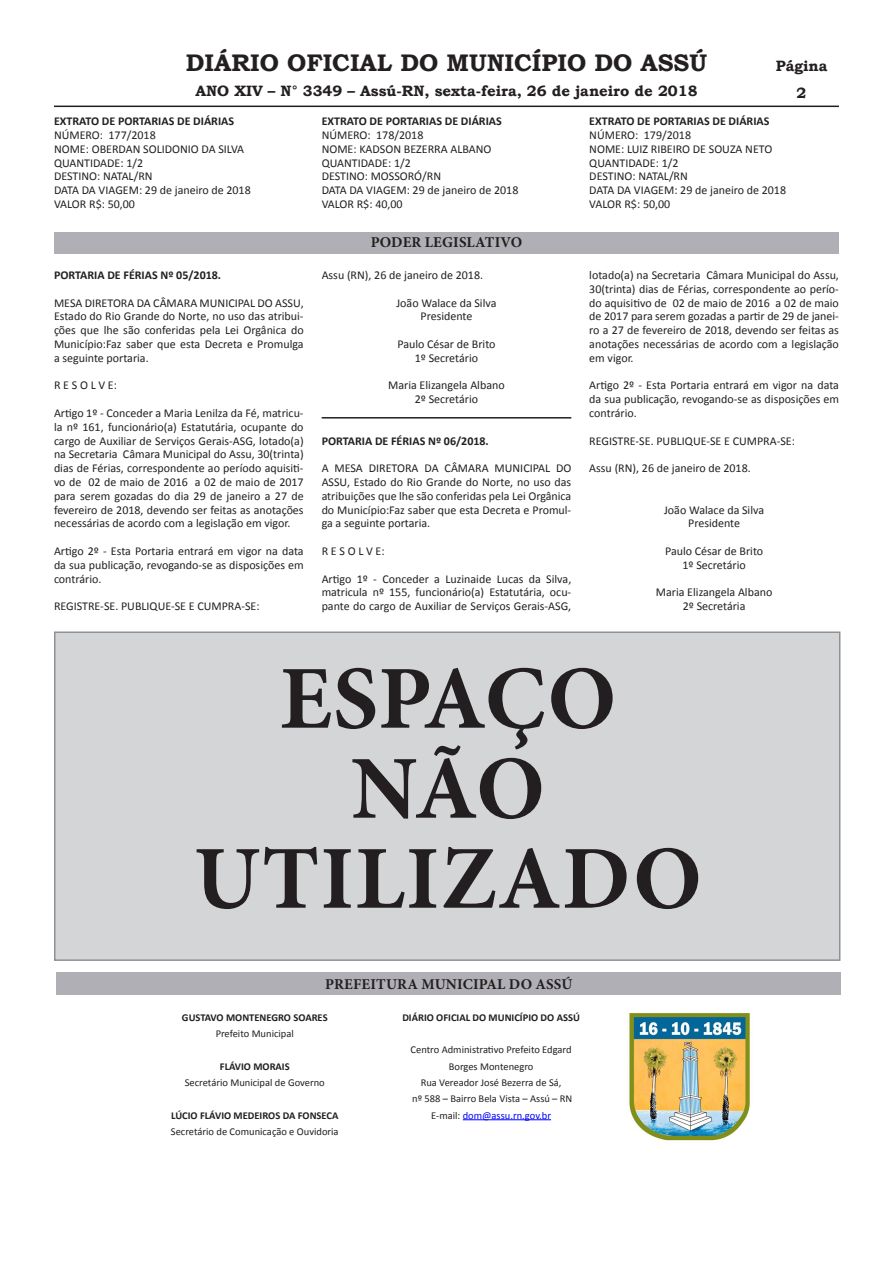
<style>
.page{position:relative;width:893px;height:1263px;background:#fff}
.page>*{position:absolute;margin:0;border:0;box-sizing:border-box;transform-origin:0 0}
.t1{font:700 90px "Minion Pro";letter-spacing:.01em;color:#231f20}
.t2{font:700 24px "Bookman Old Style";color:#231f20}
.t3{font:700 15px "Bookman Old Style";color:#231f20}
.t4{font:700 15px "Minion Pro";letter-spacing:.01em;color:#231f20}
.t5{font:12px/13.8px "Calibri";color:#231f20;text-align:justify}
.t6{font:700 12px "Calibri";color:#231f20}
.t7{font:10.5px "Calibri";color:#231f20}
.t8{font:700 10.5px "Calibri";color:#231f20}
.t9{font:10.5px "Calibri";color:#00f}
.s1{color:#231f20}
</style>
<div class="page">
<hr style="left:54px;top:106px;width:785px;height:1px;background:#231f20">
<div style="left:54px;top:232px;width:785px;height:22px;background:#b0afb5"></div>
<hr style="left:322px;top:417px;width:249px;height:2px;background:#231f20">
<div style="left:56px;top:972px;width:784px;height:23px;background:#b0afb5"></div>
<hr style="left:463px;top:1119px;width:88px;height:1px;background:#00f">
<img style="left:629px;top:1012px;width:121px;height:130px">
<div style="left:54px;top:631px;width:786px;height:330px;background:#d4d5d7;border:2px solid #8f9194"></div>
<h2 class="t2" style="left:186px;top:46px;width:523px">DIÁRIO OFICIAL DO MUNICÍPIO DO ASSÚ</h2>
<p class="t3" style="left:195px;top:80px;width:504px">ANO XIV – N° 3349 – Assú-RN, sexta-feira, 26 de janeiro de 2018</p>
<p class="t3" style="left:776px;top:55px;width:53px">Página</p>
<p class="t3" style="left:797px;top:82px;width:11px">2</p>
<p class="t6" style="left:54px;top:113px;width:182px">EXTRATO DE PORTARIAS DE DIÁRIAS</p>
<p class="t5" style="left:54px;top:128px;width:103px">NÚMERO: 177/2018</p>
<p class="t5" style="left:54px;top:142px;width:192px">NOME: OBERDAN SOLIDONIO DA SILVA</p>
<p class="t5" style="left:54px;top:156px;width:91px">QUANTIDADE: 1/2</p>
<p class="t5" style="left:54px;top:169px;width:100px">DESTINO: NATAL/RN</p>
<p class="t5" style="left:54px;top:183px;width:198px">DATA DA VIAGEM: 29 de janeiro de 2018</p>
<p class="t5" style="left:54px;top:197px;width:83px">VALOR R$: 50,00</p>
<p class="t6" style="left:54px;top:267px;width:169px">PORTARIA DE FÉRIAS Nº 05/2018.</p>
<p class="t5" style="left:54px;top:296px;width:251px">MESA DIRETORA DA CÂMARA MUNICIPAL DO ASSU, Estado do Rio Grande do Norte, no uso das atribui&shy;ções que lhe são conferidas pela Lei Orgânica do Município:Faz saber que esta Decreta e Promulga a seguinte portaria.</p>
<p class="t5" style="left:54px;top:379px;width:65px">R E S O L V E:</p>
<p class="t5" style="left:54px;top:406px;width:251px">Artigo 1º - Conceder a Maria Lenilza da Fé, matricu&shy;la nº 161, funcionário(a) Estatutária, ocupante do cargo de Auxiliar de Serviços Gerais-ASG, lotado(a) na Secretaria Câmara Municipal do Assu, 30(trinta) dias de Férias, correspondente ao período aquisiti&shy;vo de 02 de maio de 2016 a 02 de maio de 2017 para serem gozadas do dia 29 de janeiro a 27 de fevereiro de 2018, devendo ser feitas as anotações necessárias de acordo com a legislação em vigor.</p>
<p class="t5" style="left:54px;top:544px;width:251px">Artigo 2º - Esta Portaria entrará em vigor na data da sua publicação, revogando-se as disposições em contrário.</p>
<p class="t5" style="left:54px;top:599px;width:207px">REGISTRE-SE. PUBLIQUE-SE E CUMPRA-SE:</p>
<p class="t6" style="left:322px;top:113px;width:182px">EXTRATO DE PORTARIAS DE DIÁRIAS</p>
<p class="t5" style="left:322px;top:128px;width:103px">NÚMERO: 178/2018</p>
<p class="t5" style="left:322px;top:142px;width:171px">NOME: KADSON BEZERRA ALBANO</p>
<p class="t5" style="left:322px;top:156px;width:91px">QUANTIDADE: 1/2</p>
<p class="t5" style="left:322px;top:169px;width:121px">DESTINO: MOSSORÓ/RN</p>
<p class="t5" style="left:322px;top:183px;width:198px">DATA DA VIAGEM: 29 de janeiro de 2018</p>
<p class="t5" style="left:322px;top:197px;width:83px">VALOR R$: 40,00</p>
<p class="t4" style="left:371px;top:232px;width:153px">PODER LEGISLATIVO</p>
<p class="t5" style="left:322px;top:268px;width:163px">Assu (RN), 26 de janeiro de 2018.</p>
<p class="t5" style="left:396px;top:296px;width:101px">João Walace da Silva</p>
<p class="t5" style="left:420px;top:310px;width:53px">Presidente</p>
<p class="t5" style="left:397px;top:337px;width:100px">Paulo César de Brito</p>
<p class="t5" style="left:415px;top:351px;width:65px">1º Secretário</p>
<p class="t5" style="left:388px;top:379px;width:118px">Maria Elizangela Albano</p>
<p class="t5" style="left:415px;top:392px;width:65px">2º Secretário</p>
<p class="t6" style="left:322px;top:433px;width:169px">PORTARIA DE FÉRIAS Nº 06/2018.</p>
<p class="t5" style="left:322px;top:461px;width:251px">A MESA DIRETORA DA CÂMARA MUNICIPAL DO ASSU, Estado do Rio Grande do Norte, no uso das atribuições que lhe são conferidas pela Lei Orgânica do Município:Faz saber que esta Decreta e Promul&shy;ga a seguinte portaria.</p>
<p class="t5" style="left:322px;top:544px;width:65px">R E S O L V E:</p>
<p class="t5" style="left:322px;top:572px;width:251px">Artigo 1º - Conceder a Luzinaide Lucas da Silva, matricula nº 155, funcionário(a) Estatutária, ocu&shy;pante do cargo de Auxiliar de Serviços Gerais-ASG,</p>
<p class="t6" style="left:589px;top:113px;width:182px">EXTRATO DE PORTARIAS DE DIÁRIAS</p>
<p class="t5" style="left:589px;top:128px;width:103px">NÚMERO: 179/2018</p>
<p class="t5" style="left:589px;top:142px;width:184px">NOME: LUIZ RIBEIRO DE SOUZA NETO</p>
<p class="t5" style="left:589px;top:156px;width:91px">QUANTIDADE: 1/2</p>
<p class="t5" style="left:589px;top:169px;width:100px">DESTINO: NATAL/RN</p>
<p class="t5" style="left:589px;top:183px;width:198px">DATA DA VIAGEM: 29 de janeiro de 2018</p>
<p class="t5" style="left:589px;top:197px;width:83px">VALOR R$: 50,00</p>
<p class="t5" style="left:589px;top:268px;width:251px">lotado(a) na Secretaria Câmara Municipal do Assu, 30(trinta) dias de Férias, correspondente ao perío&shy;do aquisitivo de 02 de maio de 2016 a 02 de maio de 2017 para serem gozadas a partir de 29 de janei&shy;ro a 27 de fevereiro de 2018, devendo ser feitas as anotações necessárias de acordo com a legislação em vigor.</p>
<p class="t5" style="left:589px;top:379px;width:251px">Artigo 2º - Esta Portaria entrará em vigor na data da sua publicação, revogando-se as disposições em contrário.</p>
<p class="t5" style="left:589px;top:434px;width:207px">REGISTRE-SE. PUBLIQUE-SE E CUMPRA-SE:</p>
<p class="t5" style="left:589px;top:461px;width:163px">Assu (RN), 26 de janeiro de 2018.</p>
<p class="t5" style="left:664px;top:503px;width:101px">João Walace da Silva</p>
<p class="t5" style="left:688px;top:517px;width:53px">Presidente</p>
<p class="t5" style="left:665px;top:544px;width:100px">Paulo César de Brito</p>
<p class="t5" style="left:682px;top:558px;width:65px">1º Secretário</p>
<p class="t5" style="left:656px;top:586px;width:118px">Maria Elizangela Albano</p>
<p class="t5" style="left:683px;top:599px;width:64px">2º Secretária</p>
<p class="t1" style="left:280px;top:635px;width:338px">ESPAÇO</p>
<p class="t1" style="left:351px;top:725px;width:196px">NÃO</p>
<p class="t1" style="left:194px;top:815px;width:509px">UTILIZADO</p>
<p class="t4" style="left:325px;top:973px;width:249px">PREFEITURA MUNICIPAL DO ASSÚ</p>
<p class="t8" style="left:182px;top:1010px;width:147px">GUSTAVO MONTENEGRO SOARES</p>
<p class="t7" style="left:216px;top:1027px;width:80px">Prefeito Municipal</p>
<p class="t8" style="left:220px;top:1059px;width:71px">FLÁVIO MORAIS</p>
<p class="t7" style="left:185px;top:1076px;width:141px">Secretário Municipal de Governo</p>
<p class="t8" style="left:171px;top:1108px;width:169px">LÚCIO FLÁVIO MEDEIROS DA FONSECA</p>
<p class="t7" style="left:171px;top:1125px;width:169px">Secretário de Comunicação e Ouvidoria</p>
<p class="t8" style="left:402px;top:1010px;width:179px">DIÁRIO OFICIAL DO MUNICÍPIO DO ASSÚ</p>
<p class="t7" style="left:411px;top:1043px;width:163px">Centro Administrativo Prefeito Edgard</p>
<p class="t7" style="left:449px;top:1059px;width:86px">Borges Montenegro</p>
<p class="t7" style="left:421px;top:1076px;width:142px">Rua Vereador José Bezerra de Sá,</p>
<p class="t7" style="left:412px;top:1092px;width:162px">nº 588 – Bairro Bela Vista – Assú – RN</p>
<p class="t9" style="left:431px;top:1108px;width:121px"><span class="s1">E-mail:</span> dom@assu.rn.gov.br</p>
</div>
